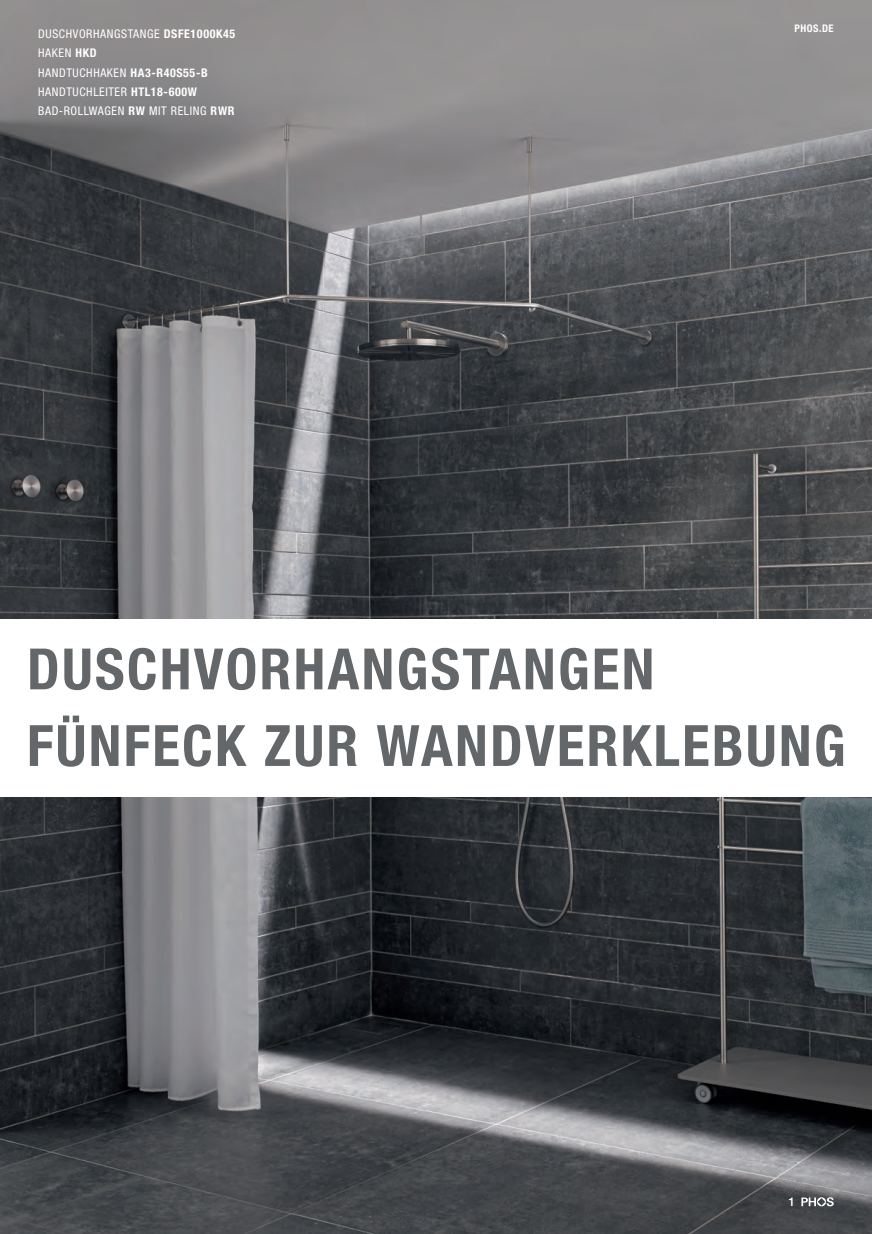
<style>
.page{position:relative;width:872px;height:1234px;background:#fff}
.page>*{position:absolute;margin:0;border:0;box-sizing:border-box;transform-origin:0 0}
.t1{font:700 condensed 57px/76.5px "Helvetica Neue LT Std";letter-spacing:.04em;color:#64676a}
.t2{font:condensed 12px/19.2px "Helvetica Neue LT Std";letter-spacing:.05em;color:#fff}
.t3{font:500 12px "Helvetica Neue LT Std";color:#fff}
.t4{font:700 condensed 10.5px "Helvetica Neue LT Std";letter-spacing:.05em;color:#fff}
.s1{font-weight:700}
</style>
<div class="page">
<img style="left:0;top:0;width:872px;height:1233px">
<div style="left:0;top:619px;width:872px;height:177px;background:#fff"></div>
<svg style="left:801px;top:1196px;width:32px;height:9px"></svg>
<p class="t2" style="left:38px;top:24px;width:198px">DUSCHVORHANGSTANGE <span class="s1">DSFE1000K45<br></span>HAKEN <span class="s1">HKD<br></span>HANDTUCHHAKEN <span class="s1">HA3-R40S55-B<br></span>HANDTUCHLEITER <span class="s1">HTL18-600W<br></span>BAD-ROLLWAGEN <span class="s1">RW</span> MIT RELING <span class="s1">RWR</span></p>
<p class="t4" style="left:794px;top:22px;width:41px">PHOS.DE</p>
<h1 class="t1" style="left:27px;top:630px;width:820px">DUSCHVORHANGSTANGEN<br>FÜNFECK ZUR WANDVERKLEBUNG</h1>
<p class="t3" style="left:788px;top:1194px;width:8px">1</p>
</div>
